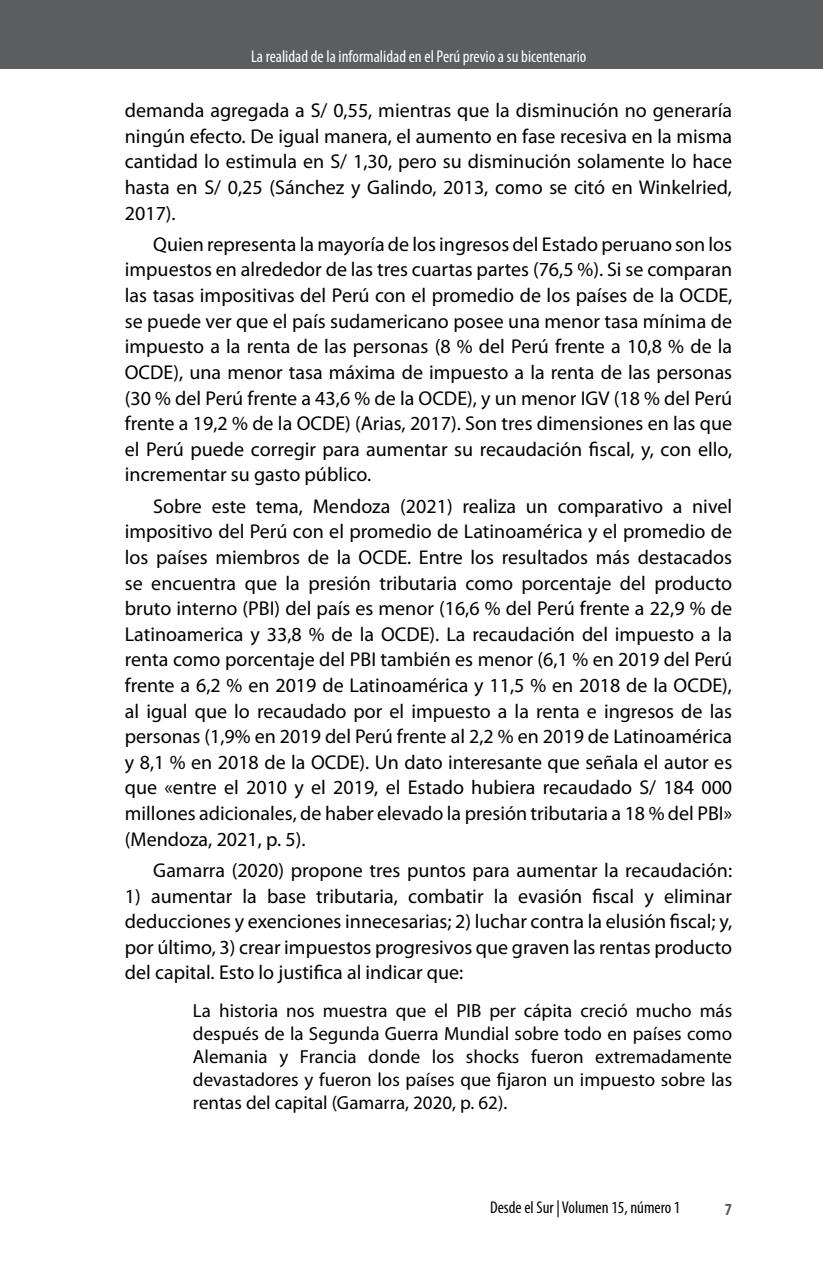
<style>
.page{position:relative;width:823px;height:1265px;background:#fff}
.page>*{position:absolute;margin:0;border:0;box-sizing:border-box;transform-origin:0 0}
.t1{font:20px/25.6px "Myriad Pro";color:#000;text-align:justify}
.t2{font:19px/23px "Myriad Pro";color:#000;text-align:justify}
.t3{font:condensed 17px "Myriad Pro";color:#fff}
.t4{font:condensed 17px "Myriad Pro";color:#000}
.t5{font:700 condensed 17px "Myriad Pro";color:#5c5d5f}
</style>
<div class="page">
<div style="left:0;top:0;width:822px;height:68px;background:#5c5d5f"></div>
<p class="t3" style="left:251px;top:46px;width:337px">La realidad de la informalidad en el Perú previo a su bicentenario</p>
<p class="t1" style="left:125px;top:97px;width:608px">demanda agregada a S/ 0,55, mientras que la disminución no generaría ningún efecto. De igual manera, el aumento en fase recesiva en la misma cantidad lo estimula en S/ 1,30, pero su disminución solamente lo hace hasta en S/ 0,25 (Sánchez y Galindo, 2013, como se citó en Winkelried, 2017).</p>
<p class="t1" style="left:125px;top:231px;width:608px;text-indent:28px">Quien representa la mayoría de los ingresos del Estado peruano son los impuestos en alrededor de las tres cuartas partes (76,5 %). Si se comparan las tasas impositivas del Perú con el promedio de los países de la OCDE, se puede ver que el país sudamericano posee una menor tasa mínima de impuesto a la renta de las personas (8 % del Perú frente a 10,8 % de la OCDE), una menor tasa máxima de impuesto a la renta de las personas (30 % del Perú frente a 43,6 % de la OCDE), y un menor IGV (18 % del Perú frente a 19,2 % de la OCDE) (Arias, 2017). Son tres dimensiones en las que el Perú puede corregir para aumentar su recaudación fiscal, y, con ello, incrementar su gasto público.</p>
<p class="t1" style="left:125px;top:493px;width:608px;text-indent:28px">Sobre este tema, Mendoza (2021) realiza un comparativo a nivel impositivo del Perú con el promedio de Latinoamérica y el promedio de los países miembros de la OCDE. Entre los resultados más destacados se encuentra que la presión tributaria como porcentaje del producto bruto interno (PBI) del país es menor (16,6 % del Perú frente a 22,9 % de Latinoamerica y 33,8 % de la OCDE). La recaudación del impuesto a la renta como porcentaje del PBI también es menor (6,1 % en 2019 del Perú frente a 6,2 % en 2019 de Latinoamérica y 11,5 % en 2018 de la OCDE), al igual que lo recaudado por el impuesto a la renta e ingresos de las personas (1,9% en 2019 del Perú frente al 2,2 % en 2019 de Latinoamérica y 8,1 % en 2018 de la OCDE). Un dato interesante que señala el autor es que «entre el 2010 y el 2019, el Estado hubiera recaudado S/ 184 000 millones adicionales, de haber elevado la presión tributaria a 18 % del PBI» (Mendoza, 2021, p. 5).</p>
<p class="t1" style="left:153px;top:857px;width:580px">Gamarra (2020) propone tres puntos para aumentar la recaudación:</p>
<p class="t1" style="left:125px;top:882px;width:608px">1) aumentar la base tributaria, combatir la evasión fiscal y eliminar deducciones y exenciones innecesarias; 2) luchar contra la elusión fiscal; y, por último, 3) crear impuestos progresivos que graven las rentas producto del capital. Esto lo justifica al indicar que:</p>
<p class="t2" style="left:193px;top:998px;width:540px">La historia nos muestra que el PIB per cápita creció mucho más después de la Segunda Guerra Mundial sobre todo en países como Alemania y Francia donde los shocks fueron extremadamente devastadores y fueron los países que fijaron un impuesto sobre las rentas del capital (Gamarra, 2020, p. 62).</p>
<p class="t4" style="left:489px;top:1196px;width:192px">Desde el Sur | Volumen 15, número 1</p>
<p class="t5" style="left:724px;top:1198px;width:9px">7</p>
</div>
